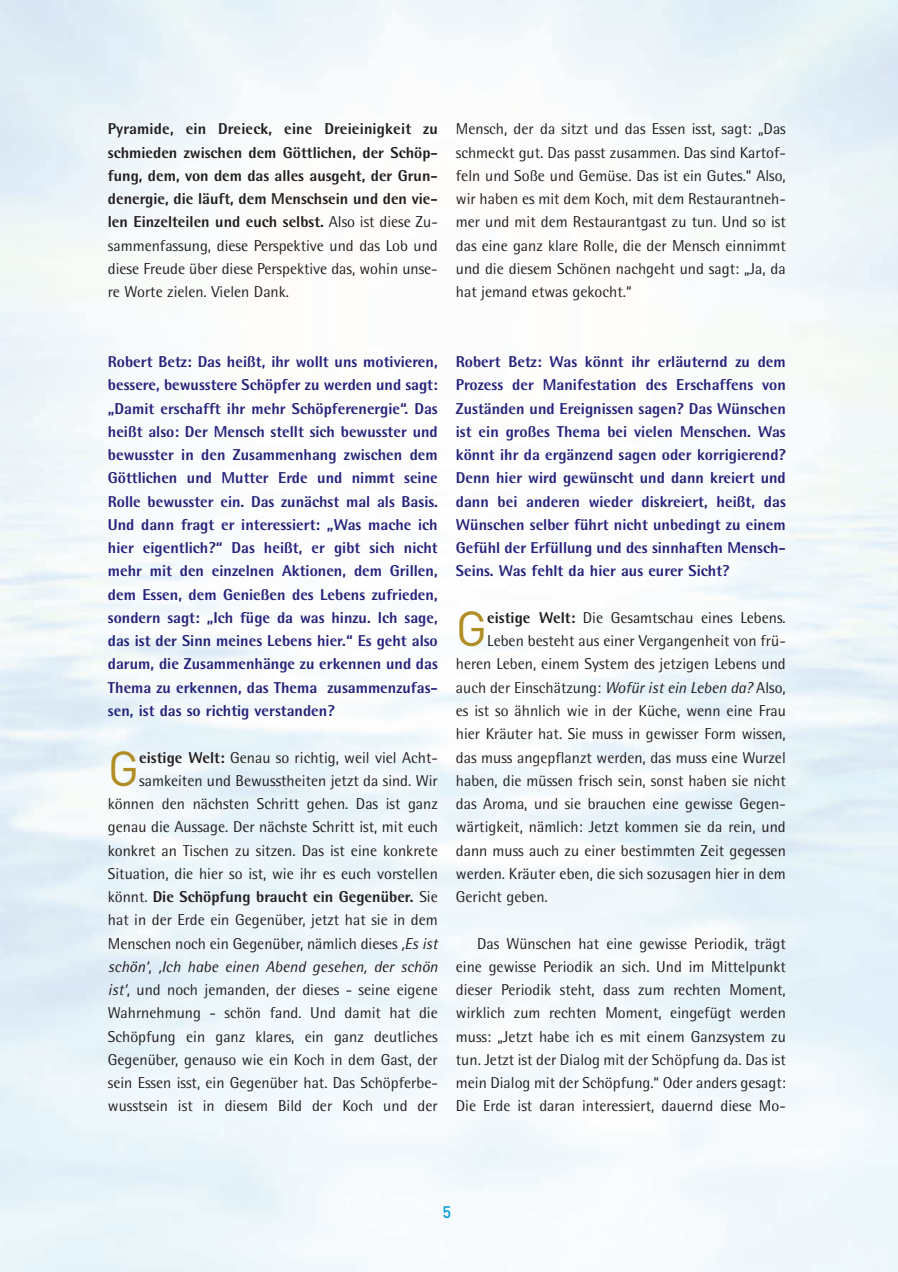
<style>
.page{position:relative;width:898px;height:1272px;background:#fff}
.page>*{position:absolute;margin:0;border:0;box-sizing:border-box;transform-origin:0 0}
.t1{font:48.45px "DIN";color:#b18e25}
.t2{font:500 16.5px "DIN";color:#009ed6}
.t3{font:15.75px/23.2px "Rotis Semi Sans";color:#231f20;text-align:justify}
.t4{font:800 15.75px/23.2px "Rotis Semi Sans";color:#26237b;text-align:justify}
.t5{font:800 15.75px/23.2px "Rotis Semi Sans";color:#231f20;text-align:justify}
.s1{font-weight:400}
.s2{font-weight:800}
.s3{font-style:italic}
</style>
<div class="page">
<p class="t5" style="left:108px;top:119px;width:331px">Pyramide, ein Dreieck, eine Dreieinigkeit zu schmieden zwischen dem Göttlichen, der Schöp&shy;fung, dem, von dem das alles ausgeht, der Grun&shy;denergie, die läuft, dem Menschsein und den vie&shy;len Einzelteilen und euch selbst. <span class="s1">Also ist diese Zu&shy;sammenfassung, diese Perspektive und das Lob und diese Freude über diese Perspektive das, wohin unse&shy;re Worte zielen. Vielen Dank.</span></p>
<p class="t3" style="left:455px;top:119px;width:331px">Mensch, der da sitzt und das Essen isst, sagt: „Das schmeckt gut. Das passt zusammen. Das sind Kartof&shy;feln und Soße und Gemüse. Das ist ein Gutes.“ Also, wir haben es mit dem Koch, mit dem Restaurantneh&shy;mer und mit dem Restaurantgast zu tun. Und so ist das eine ganz klare Rolle, die der Mensch einnimmt und die diesem Schönen nachgeht und sagt: „Ja, da hat jemand etwas gekocht.“</p>
<p class="t4" style="left:108px;top:351px;width:331px">Robert Betz: Das heißt, ihr wollt uns motivieren, bessere, bewusstere Schöpfer zu werden und sagt: „Damit erschafft ihr mehr Schöpferenergie“. Das heißt also: Der Mensch stellt sich bewusster und bewusster in den Zusammenhang zwischen dem Göttlichen und Mutter Erde und nimmt seine Rolle bewusster ein. Das zunächst mal als Basis.<br>Und dann fragt er interessiert: „Was mache ich hier eigentlich?“ Das heißt, er gibt sich nicht mehr mit den einzelnen Aktionen, dem Grillen, dem Essen, dem Genießen des Lebens zufrieden, sondern sagt: „Ich füge da was hinzu. Ich sage, das ist der Sinn meines Lebens hier.“ Es geht also darum, die Zusammenhänge zu erkennen und das Thema zu erkennen, das Thema zusammenzufas&shy;sen, ist das so richtig verstanden?</p>
<h1 class="t1" style="left:108px;top:751px;width:33px">G</h1>
<p class="t3" style="left:108px;top:747px;width:331px;text-align:right"><span class="s2">eistige Welt:</span> Genau so richtig, weil viel Acht&shy;samkeiten und Bewusstheiten jetzt da sind. Wir können den nächsten Schritt gehen. Das ist ganz genau die Aussage. Der nächste Schritt ist, mit euch konkret an Tischen zu sitzen. Das ist eine konkrete Situation, die hier so ist, wie ihr es euch vorstellen könnt. <span class="s2">Die Schöpfung braucht ein Gegenüber.</span> Sie hat in der Erde ein Gegenüber, jetzt hat sie in dem Menschen noch ein Gegenüber, nämlich dieses <span class="s3">‚Es ist schön‘</span>, <span class="s3">‚Ich habe einen Abend gesehen, der schön ist‘</span>, und noch jemanden, der dieses - seine eigene Wahrnehmung - schön fand. Und damit hat die Schöpfung ein ganz klares, ein ganz deutliches Gegenüber, genauso wie ein Koch in dem Gast, der sein Essen isst, ein Gegenüber hat. Das Schöpferbe&shy;wusstsein ist in diesem Bild der Koch und der</p>
<p class="t4" style="left:455px;top:351px;width:331px">Robert Betz: Was könnt ihr erläuternd zu dem Prozess der Manifestation des Erschaffens von Zuständen und Ereignissen sagen? Das Wünschen ist ein großes Thema bei vielen Menschen. Was könnt ihr da ergänzend sagen oder korrigierend?<br>Denn hier wird gewünscht und dann kreiert und dann bei anderen wieder diskreiert, heißt, das Wünschen selber führt nicht unbedingt zu einem Gefühl der Erfüllung und des sinnhaften Mensch-Seins. Was fehlt da hier aus eurer Sicht?</p>
<h1 class="t1" style="left:455px;top:611px;width:33px">G</h1>
<p class="t3" style="left:487px;top:607px;width:300px"><span class="s2">eistige Welt:</span> Die Gesamtschau eines Lebens.</p>
<p class="t3" style="left:487px;top:631px;width:300px">Leben besteht aus einer Vergangenheit von frü-</p>
<p class="t3" style="left:455px;top:654px;width:331px">heren Leben, einem System des jetzigen Lebens und</p>
<p class="t3" style="left:455px;top:677px;width:331px">auch der Einschätzung: <span class="s3">Wofür ist ein Leben da?</span> Also,</p>
<p class="t3" style="left:455px;top:700px;width:331px">es ist so ähnlich wie in der Küche, wenn eine Frau</p>
<p class="t3" style="left:455px;top:724px;width:331px">hier Kräuter hat. Sie muss in gewisser Form wissen,</p>
<p class="t3" style="left:455px;top:747px;width:331px">das muss angepflanzt werden, das muss eine Wurzel</p>
<p class="t3" style="left:455px;top:770px;width:331px">haben, die müssen frisch sein, sonst haben sie nicht</p>
<p class="t3" style="left:455px;top:793px;width:331px">das Aroma, und sie brauchen eine gewisse Gegen-</p>
<p class="t3" style="left:455px;top:816px;width:331px">wärtigkeit, nämlich: Jetzt kommen sie da rein, und</p>
<p class="t3" style="left:455px;top:840px;width:331px">dann muss auch zu einer bestimmten Zeit gegessen</p>
<p class="t3" style="left:455px;top:863px;width:331px">werden. Kräuter eben, die sich sozusagen hier in dem</p>
<p class="t3" style="left:455px;top:886px;width:93px">Gericht geben.</p>
<p class="t3" style="left:455px;top:933px;width:331px;text-indent:21px">Das Wünschen hat eine gewisse Periodik, trägt eine gewisse Periodik an sich. Und im Mittelpunkt dieser Periodik steht, dass zum rechten Moment, wirklich zum rechten Moment, eingefügt werden muss: „Jetzt habe ich es mit einem Ganzsystem zu tun. Jetzt ist der Dialog mit der Schöpfung da. Das ist mein Dialog mit der Schöpfung.“ Oder anders gesagt:<br>Die Erde ist daran interessiert, dauernd diese Mo-</p>
<p class="t2" style="left:442px;top:1206px;width:10px">5</p>
</div>
